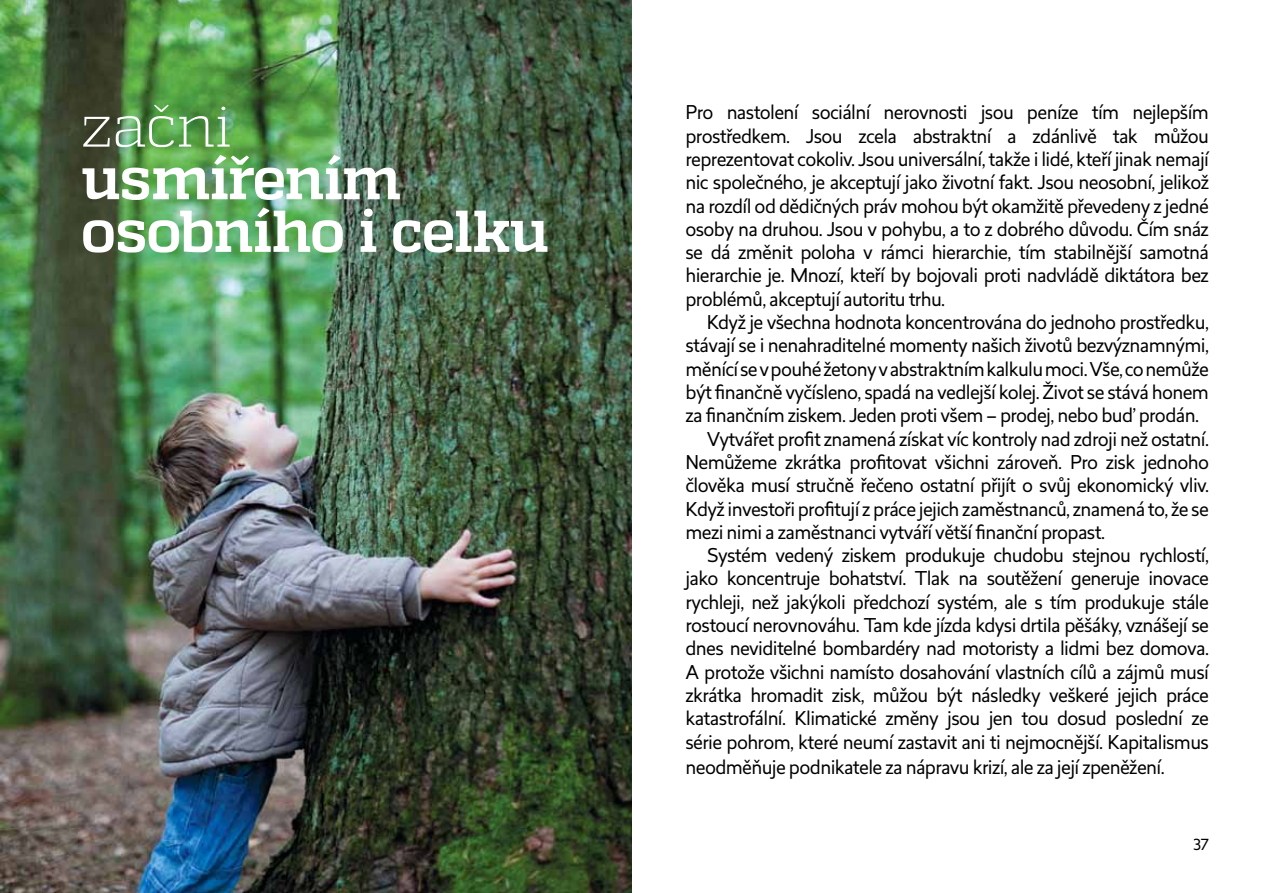
<style>
.page{position:relative;width:1263px;height:893px;background:#fff}
.page>*{position:absolute;margin:0;border:0;box-sizing:border-box;transform-origin:0 0}
.t1{font:700 58.95px/52.7px "Quadon";letter-spacing:-.02em;color:#fff}
.t2{font:300 58.95px "Quadon";letter-spacing:-.015em;color:#fff}
.t3{font:18.6px/23.2px "Revisal";letter-spacing:-.035em;color:#000;text-align:justify}
.t4{font:15px "Revisal";color:#000}
</style>
<div class="page">
<img style="left:0;top:0;width:631px;height:893px">
<h1 class="t2" style="left:81px;top:93px;width:152px">začni</h1>
<h1 class="t1" style="left:81px;top:153px;width:470px">usmířením osobního i celku</h1>
<p class="t3" style="left:685px;top:101px;width:525px">Pro nastolení sociální nerovnosti jsou peníze tím nejlepším prostředkem. Jsou zcela abstraktní a zdánlivě tak můžou reprezentovat cokoliv. Jsou universální, takže i lidé, kteří jinak nemají nic společného, je akceptují jako životní fakt. Jsou neosobní, jelikož na rozdíl od dědičných práv mohou být okamžitě převedeny z jedné osoby na druhou. Jsou v pohybu, a to z dobrého důvodu. Čím snáz se dá změnit poloha v rámci hierarchie, tím stabilnější samotná hierarchie je. Mnozí, kteří by bojovali proti nadvládě diktátora bez problémů, akceptují autoritu trhu.</p>
<p class="t3" style="left:707px;top:310px;width:504px">Když je všechna hodnota koncentrována do jednoho prostředku,</p>
<p class="t3" style="left:685px;top:334px;width:525px">stávají se i nenahraditelné momenty našich životů bezvýznamnými,</p>
<p class="t3" style="left:685px;top:357px;width:525px">měnící se v pouhé žetony v abstraktním kalkulu moci. Vše, co nemůže</p>
<p class="t3" style="left:685px;top:380px;width:525px">být finančně vyčísleno, spadá na vedlejší kolej. Život se stává honem</p>
<p class="t3" style="left:685px;top:404px;width:515px">za finančním ziskem. Jeden proti všem – prodej, nebo buď prodán.</p>
<p class="t3" style="left:707px;top:427px;width:504px">Vytvářet profit znamená získat víc kontroly nad zdroji než ostatní.</p>
<p class="t3" style="left:685px;top:450px;width:525px">Nemůžeme zkrátka profitovat všichni zároveň. Pro zisk jednoho</p>
<p class="t3" style="left:685px;top:473px;width:525px">člověka musí stručně řečeno ostatní přijít o svůj ekonomický vliv.</p>
<p class="t3" style="left:685px;top:497px;width:525px">Když investoři profitují z práce jejich zaměstnanců, znamená to, že se</p>
<p class="t3" style="left:685px;top:520px;width:421px">mezi nimi a zaměstnanci vytváří větší finanční propast.</p>
<p class="t3" style="left:707px;top:543px;width:504px">Systém vedený ziskem produkuje chudobu stejnou rychlostí,</p>
<p class="t3" style="left:685px;top:567px;width:525px">jako koncentruje bohatství. Tlak na soutěžení generuje inovace</p>
<p class="t3" style="left:685px;top:590px;width:525px">rychleji, než jakýkoli předchozí systém, ale s tím produkuje stále</p>
<p class="t3" style="left:685px;top:613px;width:525px">rostoucí nerovnováhu. Tam kde jízda kdysi drtila pěšáky, vznášejí se</p>
<p class="t3" style="left:685px;top:637px;width:525px">dnes neviditelné bombardéry nad motoristy a lidmi bez domova.</p>
<p class="t3" style="left:685px;top:660px;width:525px">A protože všichni namísto dosahování vlastních cílů a zájmů musí</p>
<p class="t3" style="left:685px;top:683px;width:525px">zkrátka hromadit zisk, můžou být následky veškeré jejich práce</p>
<p class="t3" style="left:685px;top:707px;width:525px">katastrofální. Klimatické změny jsou jen tou dosud poslední ze</p>
<p class="t3" style="left:685px;top:730px;width:525px">série pohrom, které neumí zastavit ani ti nejmocnější. Kapitalismus</p>
<p class="t3" style="left:685px;top:755px;width:481px">neodměňuje podnikatele za nápravu krizí, ale za její zpeněžení.</p>
<p class="t4" style="left:1194px;top:834px;width:17px">37</p>
</div>
